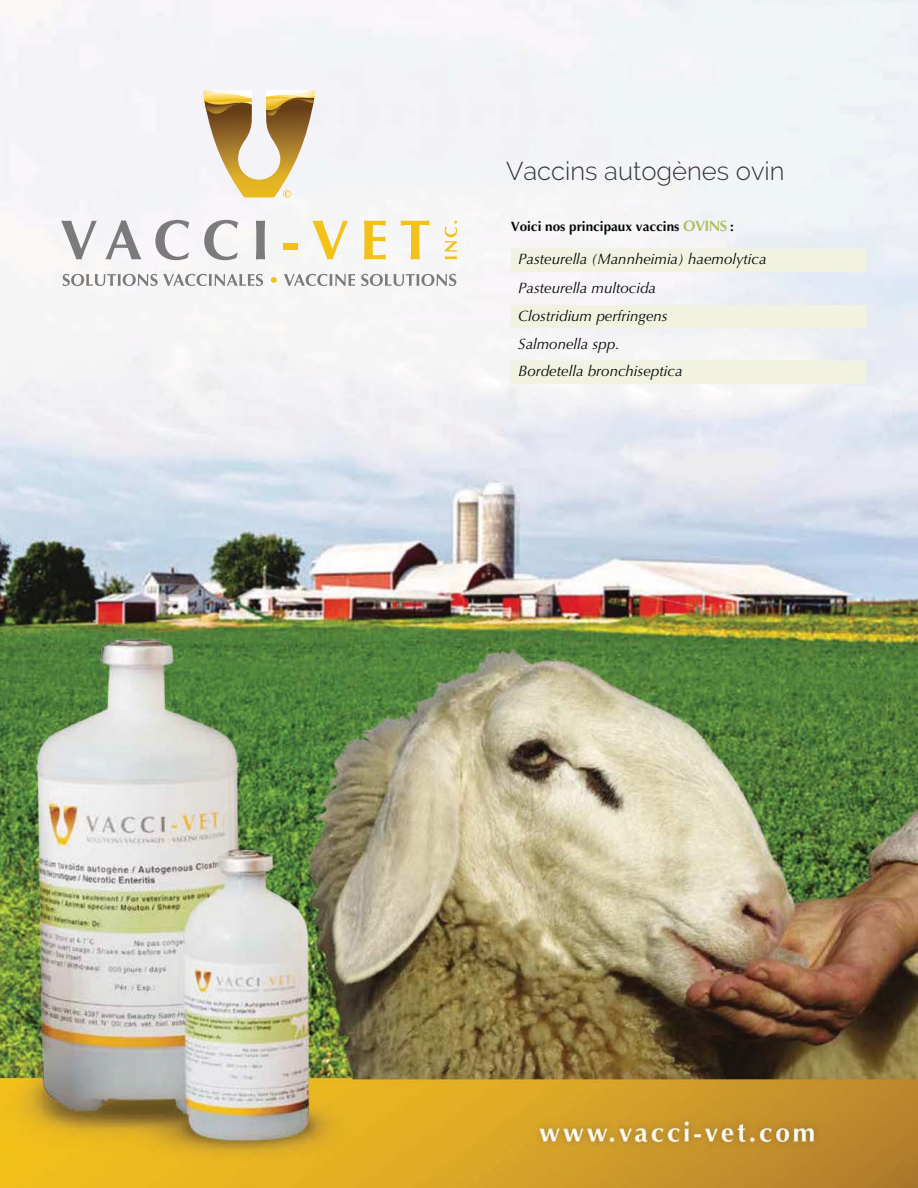
<style>
.page{position:relative;width:918px;height:1188px;background:#fff}
.page>*{position:absolute;margin:0;border:0;box-sizing:border-box;transform-origin:0 0}
.t1{font:300 25.65px "Raleway";color:#343535}
.t2{font:italic 15px/28px "Optima";color:#040809}
.t3{font:700 13.5px "Optima";color:#040809}
.s1{font-size:15px;color:#b1c160}
</style>
<div class="page">
<img style="left:0;top:0;width:918px;height:1188px">
<div style="left:511px;top:249px;width:355px;height:23px;background:#f1f2df"></div>
<div style="left:511px;top:305px;width:355px;height:23px;background:#f1f2df"></div>
<div style="left:511px;top:360px;width:355px;height:24px;background:#f1f2df"></div>
<svg style="left:61px;top:221px;width:36px;height:38px"></svg>
<svg style="left:105px;top:220px;width:36px;height:39px"></svg>
<svg style="left:155px;top:220px;width:34px;height:40px"></svg>
<svg style="left:204px;top:220px;width:34px;height:40px"></svg>
<svg style="left:256px;top:221px;width:9px;height:38px"></svg>
<div style="left:283px;top:244px;width:15px;height:6px;background:#f3c118"></div>
<svg style="left:312px;top:221px;width:36px;height:38px"></svg>
<svg style="left:364px;top:221px;width:22px;height:38px"></svg>
<svg style="left:401px;top:221px;width:29px;height:38px"></svg>
<svg style="left:63px;top:274px;width:200px;height:12px"></svg>
<svg style="left:271px;top:277px;width:6px;height:6px"></svg>
<svg style="left:284px;top:274px;width:71px;height:12px"></svg>
<svg style="left:361px;top:274px;width:95px;height:12px"></svg>
<svg style="left:445px;top:221px;width:12px;height:38px"></svg>
<svg style="left:203px;top:89px;width:112px;height:109px"></svg>
<h1 class="t1" style="left:506px;top:156px;width:280px">Vaccins autogènes ovin</h1>
<p class="t3" style="left:511px;top:219px;width:225px">Voici nos principaux vaccins <span class="s1">OVINS</span> :</p>
<p class="t2" style="left:518px;top:247px;width:250px">Pasteurella (Mannheimia) haemolytica<br>Pasteurella multocida<br>Clostridium perfringens<br>Salmonella spp.<br>Bordetella bronchiseptica</p>
</div>
